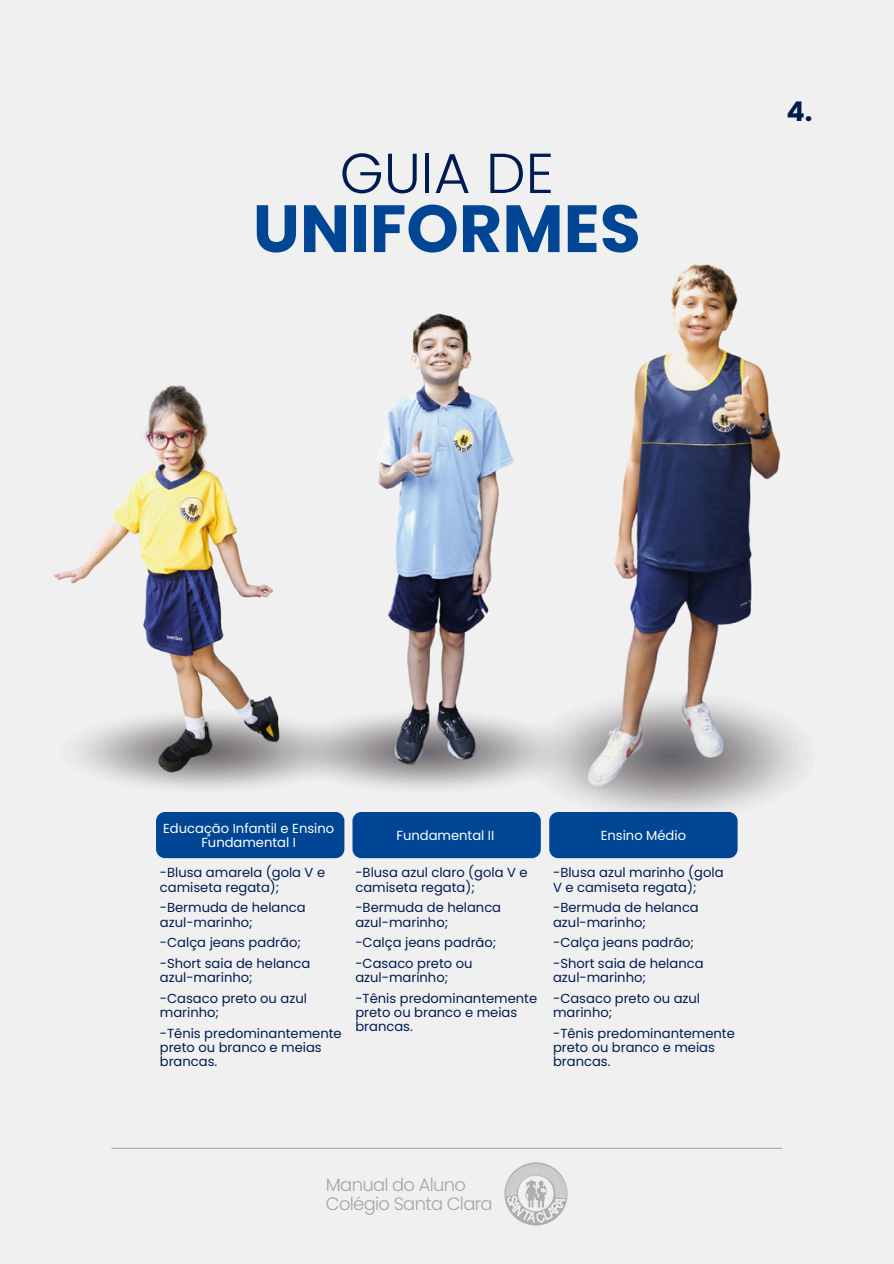
<style>
.page{position:relative;width:894px;height:1264px;background:#fff}
.page>*{position:absolute;margin:0;border:0;box-sizing:border-box;transform-origin:0 0}
.t1{font:700 66.75px "Poppins";color:#004694}
.t2{font:300 56.25px "Poppins";color:#001b52}
.t3{font:700 27.15px "Poppins";color:#001b52}
.t4{font:300 17.85px/19.2px "Poppins";letter-spacing:-.035em;color:#a6a6a6}
.t5{font:13.05px "Poppins";color:#001b52}
.t6{font:13.05px "Poppins";color:#fff}
</style>
<div class="page">
<img style="left:0;top:0;width:893px;height:1263px">
<img style="left:504px;top:1162px;width:63px;height:63px">
<hr style="left:111px;top:1147px;width:670px;height:1px;background:#a6a6a6">
<div style="left:156px;top:812px;width:188px;height:46px;background:#004694;border-radius:9px"></div>
<div style="left:352px;top:812px;width:188px;height:46px;background:#004694;border-radius:9px"></div>
<div style="left:549px;top:812px;width:188px;height:46px;background:#004694;border-radius:9px"></div>
<p class="t2" style="left:339px;top:134px;width:216px">GUIA DE</p>
<p class="t1" style="left:253px;top:182px;width:389px">UNIFORMES</p>
<h1 class="t3" style="left:786px;top:93px;width:28px">4.</h1>
<p class="t6" style="left:163px;top:819px;width:172px">Educação Infantil e Ensino</p>
<p class="t6" style="left:201px;top:833px;width:96px">Fundamental I</p>
<p class="t5" style="left:160px;top:863px;width:167px">-Blusa amarela (gola V e</p>
<p class="t5" style="left:160px;top:877px;width:121px">camiseta regata);</p>
<p class="t5" style="left:160px;top:898px;width:147px">-Bermuda de helanca</p>
<p class="t5" style="left:160px;top:912px;width:94px">azul-marinho;</p>
<p class="t5" style="left:160px;top:933px;width:142px">-Calça jeans padrão;</p>
<p class="t5" style="left:160px;top:954px;width:152px">-Short saia de helanca</p>
<p class="t5" style="left:160px;top:968px;width:94px">azul-marinho;</p>
<p class="t5" style="left:160px;top:989px;width:148px">-Casaco preto ou azul</p>
<p class="t5" style="left:160px;top:1003px;width:61px">marinho;</p>
<p class="t5" style="left:160px;top:1024px;width:183px">-Tênis predominantemente</p>
<p class="t5" style="left:160px;top:1038px;width:163px">preto ou branco e meias</p>
<p class="t5" style="left:160px;top:1052px;width:59px">brancas.</p>
<p class="t6" style="left:396px;top:826px;width:99px">Fundamental II</p>
<p class="t6" style="left:600px;top:826px;width:87px">Ensino Médio</p>
<p class="t5" style="left:355px;top:863px;width:174px">-Blusa azul claro (gola V e</p>
<p class="t5" style="left:355px;top:877px;width:121px">camiseta regata);</p>
<p class="t5" style="left:355px;top:898px;width:147px">-Bermuda de helanca</p>
<p class="t5" style="left:355px;top:912px;width:94px">azul-marinho;</p>
<p class="t5" style="left:355px;top:933px;width:142px">-Calça jeans padrão;</p>
<p class="t5" style="left:355px;top:954px;width:119px">-Casaco preto ou</p>
<p class="t5" style="left:355px;top:968px;width:94px">azul-marinho;</p>
<p class="t5" style="left:355px;top:989px;width:183px">-Tênis predominantemente</p>
<p class="t5" style="left:355px;top:1003px;width:163px">preto ou branco e meias</p>
<p class="t5" style="left:355px;top:1017px;width:59px">brancas.</p>
<p class="t5" style="left:553px;top:863px;width:172px">-Blusa azul marinho (gola</p>
<p class="t5" style="left:553px;top:877px;width:145px">V e camiseta regata);</p>
<p class="t5" style="left:553px;top:898px;width:147px">-Bermuda de helanca</p>
<p class="t5" style="left:553px;top:912px;width:94px">azul-marinho;</p>
<p class="t5" style="left:553px;top:933px;width:142px">-Calça jeans padrão;</p>
<p class="t5" style="left:553px;top:954px;width:152px">-Short saia de helanca</p>
<p class="t5" style="left:553px;top:968px;width:94px">azul-marinho;</p>
<p class="t5" style="left:553px;top:989px;width:148px">-Casaco preto ou azul</p>
<p class="t5" style="left:553px;top:1003px;width:61px">marinho;</p>
<p class="t5" style="left:553px;top:1024px;width:183px">-Tênis predominantemente</p>
<h4 class="t5" style="left:553px;top:1038px;width:163px">preto ou branco e meias</h4>
<p class="t5" style="left:553px;top:1052px;width:59px">brancas.</p>
<h3 class="t4" style="left:326px;top:1174px;width:168px">Manual do Aluno<br>Colégio Santa Clara</h3>
</div>
